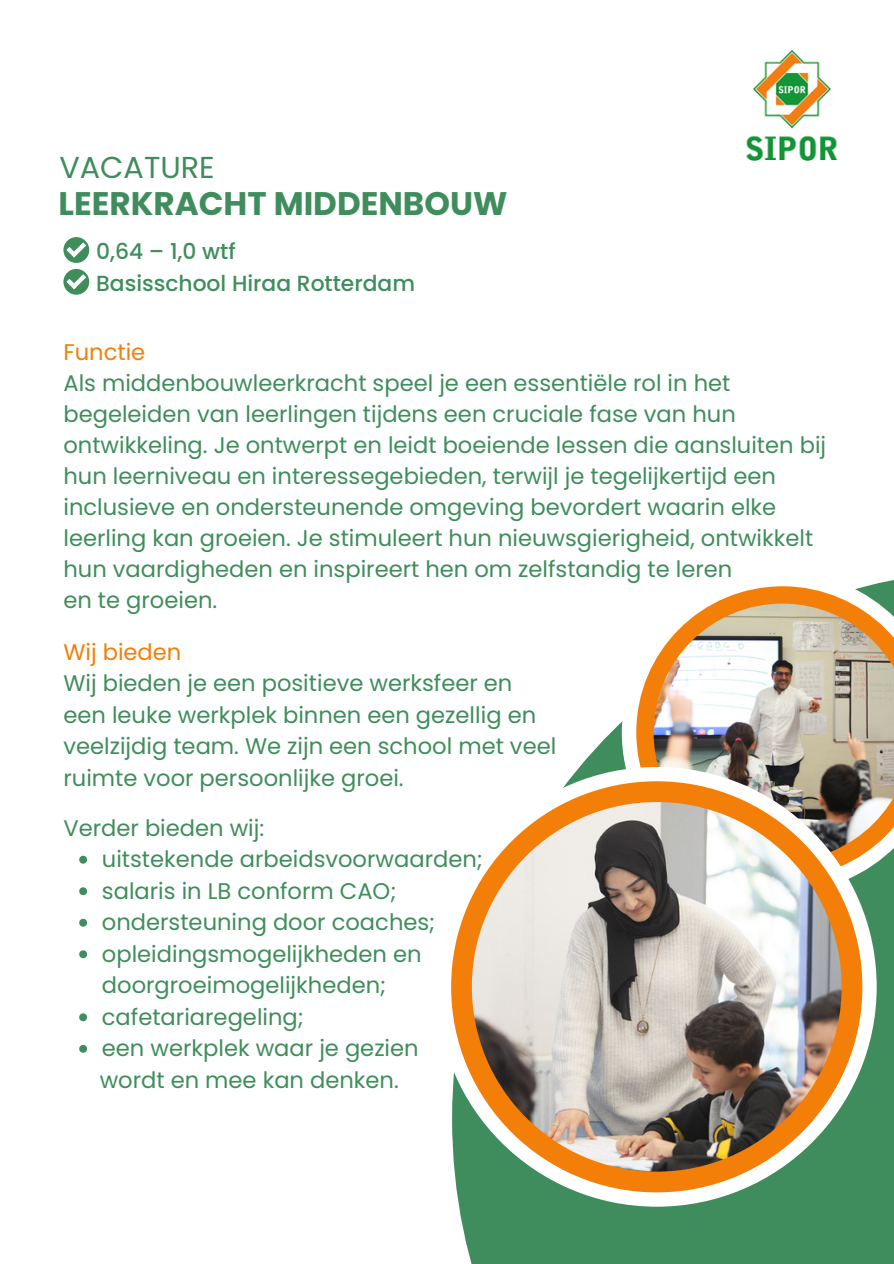
<style>
.page{position:relative;width:894px;height:1264px;background:#fff}
.page>*{position:absolute;margin:0;border:0;box-sizing:border-box;transform-origin:0 0}
.t1{font:700 32.55px "Poppins";color:#3f8d5c}
.t2{font:30.3px "Poppins";color:#3f8d5c}
.t3{font:22.65px/30.9px "Poppins";color:#3f8d5c}
.t4{font:22.65px "Poppins";color:#f37f09}
.t5{font:500 21.9px "Poppins";color:#3f8d5c}
</style>
<div class="page">
<svg style="left:452px;top:1073px;width:28px;height:190px;fill:#3f8d5c"></svg>
<svg style="left:480px;top:722px;width:413px;height:541px;fill:#3f8d5c"></svg>
<svg style="left:621px;top:580px;width:272px;height:313px"></svg>
<svg style="left:636px;top:586px;width:257px;height:292px"></svg>
<img style="left:653px;top:603px;width:240px;height:258px">
<div style="left:436px;top:767px;width:440px;height:439px;background:#fff;border-radius:50%"></div>
<div style="left:451px;top:781px;width:411px;height:411px;background:#f37f09;border-radius:50%"></div>
<img style="left:471px;top:802px;width:370px;height:369px;border-radius:50%">
<svg style="left:63px;top:237px;width:26px;height:26px"></svg>
<svg style="left:66px;top:242px;width:20px;height:15px"></svg>
<div style="left:63px;top:269px;width:26px;height:26px;background:#3f8d5c;border-radius:50%"></div>
<svg style="left:66px;top:274px;width:20px;height:15px"></svg>
<img style="left:746px;top:49px;width:92px;height:112px">
<svg style="left:79px;top:855px;width:8px;height:8px"></svg>
<svg style="left:79px;top:887px;width:8px;height:8px"></svg>
<svg style="left:79px;top:918px;width:8px;height:8px"></svg>
<svg style="left:79px;top:950px;width:8px;height:8px"></svg>
<svg style="left:79px;top:1013px;width:8px;height:8px"></svg>
<svg style="left:79px;top:1044px;width:8px;height:8px"></svg>
<p class="t2" style="left:59px;top:146px;width:157px">VACATURE</p>
<p class="t1" style="left:59px;top:180px;width:450px">LEERKRACHT MIDDENBOUW</p>
<h3 class="t5" style="left:96px;top:236px;width:141px">0,64 – 1,0 wtf</h3>
<h3 class="t5" style="left:96px;top:268px;width:320px">Basisschool Hiraa Rotterdam</h3>
<p class="t4" style="left:63px;top:336px;width:83px">Functie</p>
<p class="t3" style="left:63px;top:368px;width:764px">Als middenbouwleerkracht speel je een essentiële rol in het begeleiden van leerlingen tijdens een cruciale fase van hun ontwikkeling. Je ontwerpt en leidt boeiende lessen die aansluiten bij hun leerniveau en interessegebieden, terwijl je tegelijkertijd een inclusieve en ondersteunende omgeving bevordert waarin elke leerling kan groeien. Je stimuleert hun nieuwsgierigheid, ontwikkelt hun vaardigheden en inspireert hen om zelfstandig te leren</p>
<p class="t3" style="left:63px;top:584px;width:155px">en te groeien.</p>
<p class="t4" style="left:63px;top:636px;width:119px">Wij bieden</p>
<p class="t3" style="left:63px;top:668px;width:450px">Wij bieden je een positieve werksfeer en</p>
<p class="t3" style="left:63px;top:699px;width:494px;line-height:31.5px">een leuke werkplek binnen een gezellig en veelzijdig team. We zijn een school met veel ruimte voor persoonlijke groei.</p>
<p class="t3" style="left:63px;top:812px;width:202px">Verder bieden wij:</p>
<p class="t3" style="left:102px;top:843px;width:382px">uitstekende arbeidsvoorwaarden;</p>
<p class="t3" style="left:102px;top:875px;width:296px">salaris in LB conform CAO;</p>
<p class="t3" style="left:102px;top:906px;width:335px">ondersteuning door coaches;</p>
<p class="t3" style="left:102px;top:937px;width:321px;line-height:31.5px">opleidingsmogelijkheden en doorgroeimogelijkheden;</p>
<p class="t3" style="left:102px;top:1001px;width:203px">cafetariaregeling;</p>
<p class="t3" style="left:102px;top:1032px;width:318px">een werkplek waar je gezien</p>
<p class="t3" style="left:100px;top:1064px;width:300px">wordt en mee kan denken.</p>
</div>
